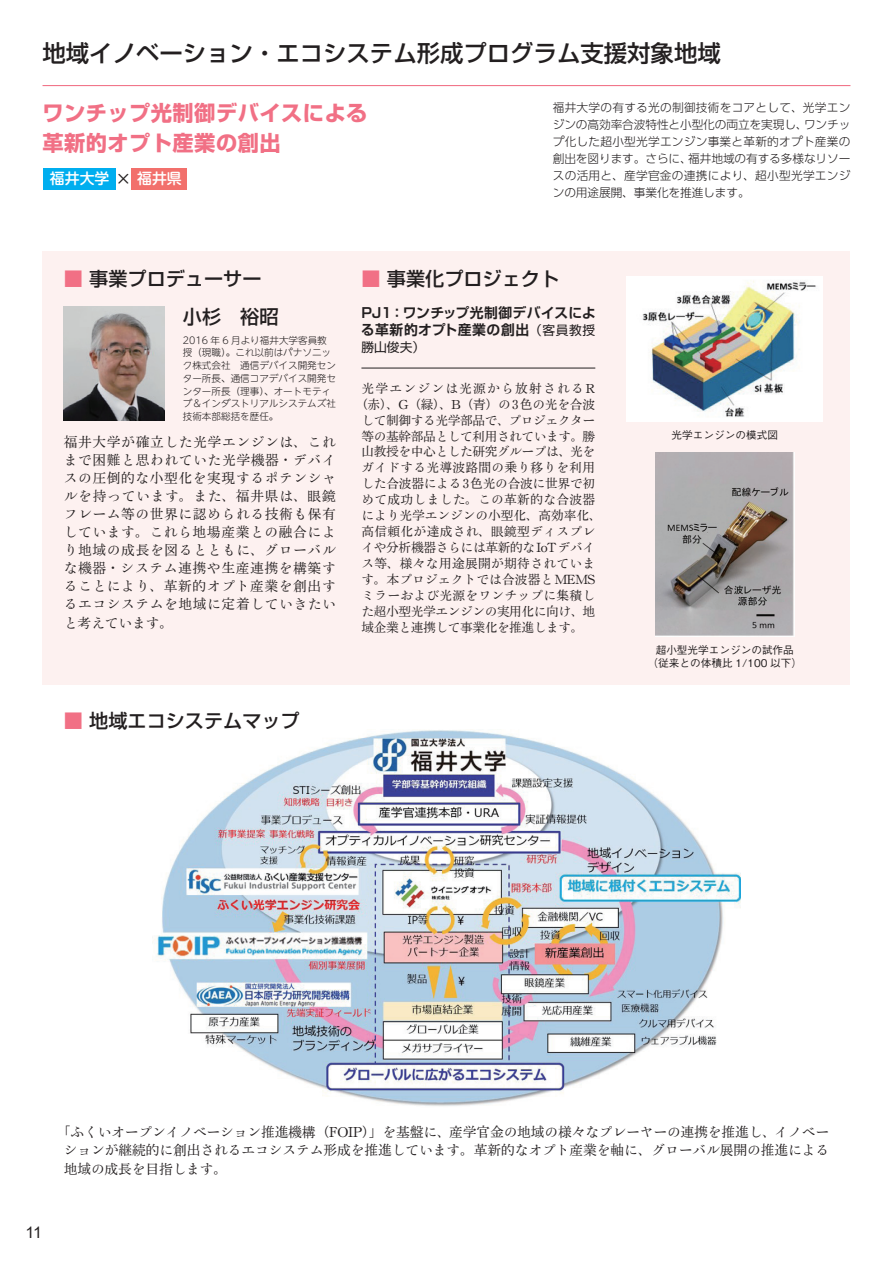
<style>
.page{position:relative;width:893px;height:1263px;background:#fff}
.page>*{position:absolute;margin:0;border:0;box-sizing:border-box;transform-origin:0 0}
.t1{font:500 23.4px "Shin Go Pro";color:#231f20}
.t2{font:700 21.3px/29.7px "Shin Go Pro";letter-spacing:.02em;color:#f17085}
.t3{font:500 19.2px "Shin Go Pro";color:#231f20}
.t4{font:15.9px "Arial";color:#231f20}
.t5{font:500 14.85px "UD Shin M Go Pr 6";color:#fff}
.t6{font:13.8px/18.1px "Rg P Hon Min Sink Md 83 pv RKSJ H";letter-spacing:-.01em;color:#231f20;text-align:justify}
.t7{font:700 13.8px/17px "Shin Go Pro De";letter-spacing:.02em;color:#231f20}
.t8{font:12.75px "Rg P Hon Min Sink Md 83 pv RKSJ H";letter-spacing:-.035em;color:#231f20}
.t9{font:12.75px "Rg P Hon Min Sink Md 83 pv RKSJ H";letter-spacing:-.005em;color:#231f20}
.t10{font:12.75px "Rg P Hon Min Sink Md 83 pv RKSJ H";letter-spacing:.025em;color:#231f20}
.t11{font:12.75px "Rg P Hon Min Sink Md 83 pv RKSJ H";letter-spacing:.02em;color:#231f20}
.t12{font:12.75px "Rg P Hon Min Sink Md 83 pv RKSJ H";letter-spacing:-.03em;color:#231f20}
.t13{font:12.75px "Rg P Hon Min Sink Md 83 pv RKSJ H";letter-spacing:.095em;color:#231f20}
.t14{font:12.75px "Shin Go Pro";color:#231f20}
.t15{font:300 11.7px/17px "UD Shin Go Pro";letter-spacing:.005em;color:#231f20;text-align:justify}
.t16{font:500 10.65px/12.8px "Gothic BBB Pro";color:#231f20;text-align:center}
.t17{font:300 9.6px/12.8px "UD Shin M Go Pro";color:#231f20}
.s1{font-weight:400;font-size:15.9px;color:#231f20}
.s2{color:#f17085}
.s3{font-family:"Shin Go Pro";font-weight:400;font-size:12.75px}
</style>
<div class="page">
<div style="left:43px;top:251px;width:807px;height:434px;background:#fdf1f0"></div>
<img style="left:64px;top:306px;width:101px;height:115px">
<img style="left:627px;top:277px;width:195px;height:144px">
<img style="left:655px;top:452px;width:139px;height:185px">
<img style="left:152px;top:730px;width:589px;height:376px">
<div style="left:44px;top:168px;width:72px;height:21px;background:#00aeef"></div>
<div style="left:132px;top:168px;width:55px;height:21px;background:#f2706c"></div>
<hr style="left:43px;top:85px;width:807px;height:1px;background:#f17085">
<hr style="left:361px;top:368px;width:234px;height:1px;background:#231f20">
<h1 class="t1" style="left:43px;top:34px;width:680px">地域イノベーション・エコシステム形成プログラム支援対象地域</h1>
<h2 class="t2" style="left:43px;top:96px;width:326px">ワンチップ光制御デバイスによる革新的オプト産業の創出　</h2>
<p class="t15" style="left:553px;top:99px;width:299px">福井大学の有する光の制御技術をコアとして、光学エンジンの高効率合波特性と小型化の両立を実現し、ワンチップ化した超小型光学エンジン事業と革新的オプト産業の創出を図ります。さらに、福井地域の有する多様なリソースの活用と、産学官金の連携により、超小型光学エンジンの用途展開、事業化を推進します。</p>
<p class="t5" style="left:50px;top:166px;width:133px">福井大学 <span class="s1">×</span> 福井県</p>
<h3 class="t3" style="left:64px;top:263px;width:199px"><span class="s2">■</span> 事業プロデューサー</h3>
<h3 class="t3" style="left:361px;top:263px;width:199px"><span class="s2">■</span> 事業化プロジェクト</h3>
<h3 class="t3" style="left:183px;top:301px;width:97px">小杉　裕昭</h3>
<p class="t7" style="left:361px;top:303px;width:249px">PJ1：ワンチップ光制御デバイスによる革新的オプト産業の創出<span class="s3">（客員教授　</span></p>
<p class="t14" style="left:361px;top:337px;width:65px">勝山俊夫）</p>
<p class="t17" style="left:183px;top:333px;width:155px">2016 年 6 月より福井大学客員教授（現職）。これ以前はパナソニック株式会社　通信デバイス開発センター所長、通信コアデバイス開発センター所長（理事）、オートモティブ＆インダストリアルシステムズ社技術本部総括を歴任。</p>
<p class="t13" style="left:361px;top:381px;width:235px">光学エンジンは光源から放射されるR</p>
<p class="t9" style="left:355px;top:397px;width:242px">（赤）、G（緑）、B（青）の3色の光を合波</p>
<p class="t8" style="left:361px;top:413px;width:235px">して制御する光学部品で、プロジェクター</p>
<p class="t8" style="left:361px;top:429px;width:235px">等の基幹部品として利用されています。勝</p>
<p class="t8" style="left:361px;top:445px;width:235px">山教授を中心とした研究グループは、光を</p>
<p class="t11" style="left:361px;top:461px;width:235px">ガイドする光導波路間の乗り移りを利用</p>
<p class="t9" style="left:361px;top:477px;width:235px">した合波器による3色光の合波に世界で初</p>
<p class="t10" style="left:361px;top:493px;width:235px">めて成功しました。この革新的な合波器</p>
<p class="t9" style="left:361px;top:509px;width:242px">により光学エンジンの小型化、高効率化、</p>
<p class="t10" style="left:361px;top:525px;width:235px">高信頼化が達成され、眼鏡型ディスプレ</p>
<p class="t12" style="left:361px;top:541px;width:235px">イや分析機器さらには革新的なIoTデバイ</p>
<p class="t10" style="left:361px;top:557px;width:235px">ス等、様々な用途展開が期待されていま</p>
<p class="t9" style="left:361px;top:573px;width:235px">す。本プロジェクトでは合波器とMEMS</p>
<p class="t11" style="left:361px;top:589px;width:235px">ミラーおよび光源をワンチップに集積し</p>
<p class="t8" style="left:361px;top:605px;width:235px">た超小型光学エンジンの実用化に向け、地</p>
<p class="t8" style="left:361px;top:621px;width:224px">域企業と連携して事業化を推進します。</p>
<p class="t6" style="left:64px;top:433px;width:274px">福井大学が確立した光学エンジンは、これまで困難と思われていた光学機器・デバイスの圧倒的な小型化を実現するポテンシャルを持っています。また、福井県は、眼鏡フレーム等の世界に認められる技術も保有しています。これら地場産業との融合により地域の成長を図るとともに、グローバルな機器・システム連携や生産連携を構築することにより、革新的オプト産業を創出するエコシステムを地域に定着していきたいと考えています。</p>
<h3 class="t3" style="left:64px;top:705px;width:237px"><span class="s2">■</span> 地域エコシステムマップ</h3>
<p class="t16" style="left:672px;top:427px;width:108px">光学エンジンの模式図</p>
<p class="t16" style="left:648px;top:642px;width:156px">超小型光学エンジンの試作品<br>（従来との体積比 1/100 以下）</p>
<p class="t4" style="left:26px;top:1222px;width:18px">11</p>
<p class="t6" style="left:64px;top:1123px;width:767px;text-indent:-7px">「ふくいオープンイノベーション推進機構（FOIP）」を基盤に、産学官金の地域の様々なプレーヤーの連携を推進し、イノベーションが継続的に創出されるエコシステム形成を推進しています。革新的なオプト産業を軸に、グローバル展開の推進による地域の成長を目指します。</p>
</div>
